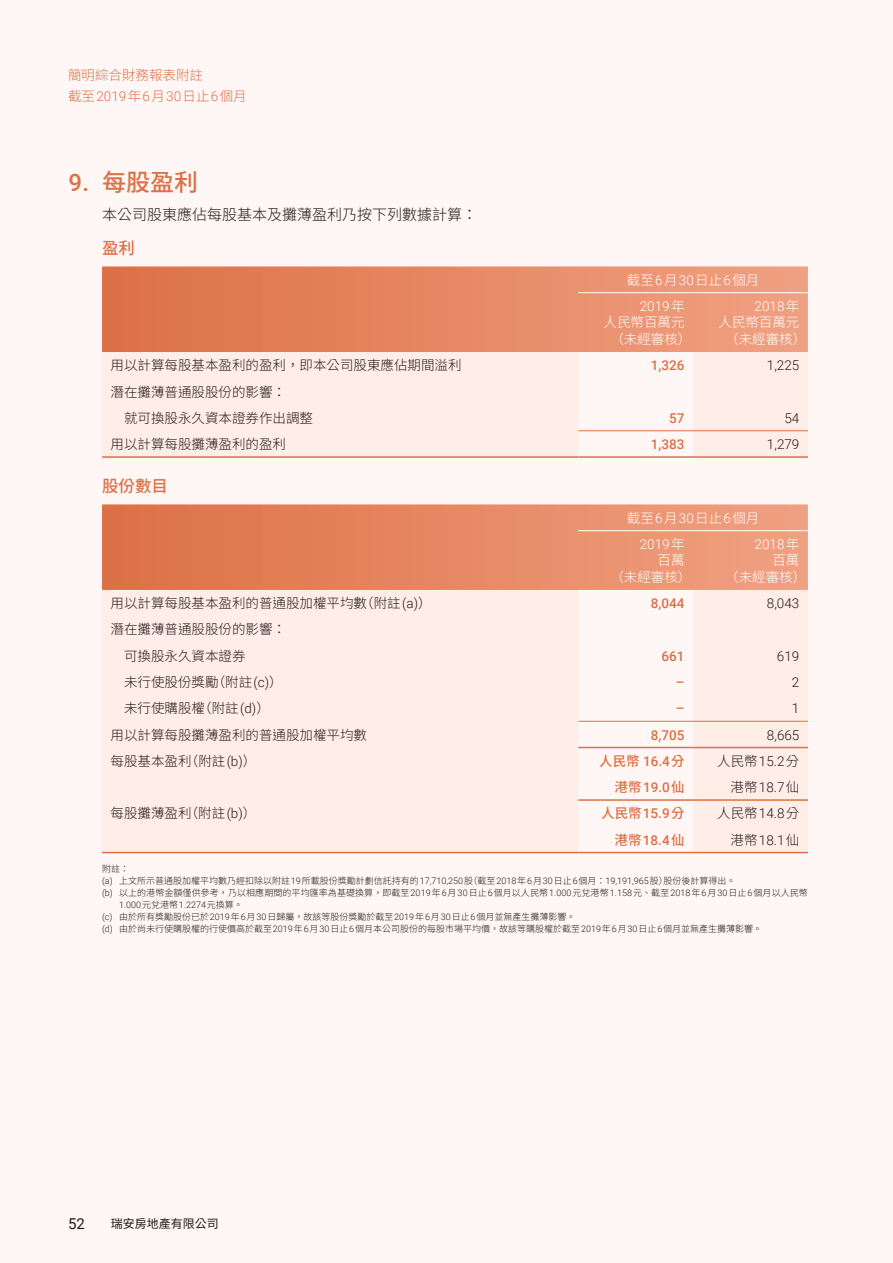
<style>
.page{position:relative;width:893px;height:1263px;background:#fff7f5}
.page>*{position:absolute;margin:0;border:0;box-sizing:border-box;transform-origin:0 0}
.t1{font:500 24px "Noto Sans TC";color:#dc7046}
.t2{font:500 16.5px "Noto Sans TC";color:#dc7046}
.t3{font:300 15px "Noto Sans TC";color:#231916}
.t4{font:15px "Roboto";color:#231916}
.t5{font:300 13.5px/26.2px "Noto Sans TC";color:#231916}
.t6{font:300 13.5px/16.5px "Noto Sans TC";color:#fff;text-align:center}
.t7{font:500 13.5px "Roboto";color:#dc7046}
.t8{font:300 13.5px "Roboto";color:#231916}
.t9{font:300 13.5px/21px "Noto Sans TC";color:#dc7046}
.t10{font:300 13.5px "Roboto";color:#fff}
.t11{font:500 13.5px "Noto Sans TC";color:#dc7046}
.t12{font:12px "Noto Sans TC";color:#231916}
.t13{font:300 9px/12px "Noto Sans TC";color:#231916}
.t14{font:300 9px "Roboto";color:#231916}
.s1{font-family:"Roboto"}
.s2{font-family:"Noto Sans TC"}
</style>
<div class="page">
<svg style="left:102px;top:266px;width:706px;height:86px;background:#e68965"></svg>
<div style="left:102px;top:352px;width:706px;height:104px;background:#ffede8"></div>
<svg style="left:578px;top:352px;width:115px;height:104px"></svg>
<hr style="left:102px;top:456px;width:476px;height:2px;background:#dc7046">
<hr style="left:693px;top:456px;width:115px;height:2px;background:#dc7046">
<hr style="left:578px;top:456px;width:115px;height:2px;background:#dc7046">
<hr style="left:578px;top:430px;width:115px;height:1px;background:#dc7046">
<hr style="left:693px;top:430px;width:115px;height:1px;background:#dc7046">
<hr style="left:578px;top:292px;width:115px;height:1px;background:#fff">
<hr style="left:693px;top:292px;width:115px;height:1px;background:#fff">
<svg style="left:102px;top:504px;width:706px;height:86px;background:#e68965"></svg>
<div style="left:102px;top:590px;width:706px;height:262px;background:#ffede8"></div>
<svg style="left:578px;top:590px;width:115px;height:262px"></svg>
<hr style="left:102px;top:852px;width:476px;height:1px;background:#dc7046">
<hr style="left:578px;top:852px;width:115px;height:1px;background:#dc7046">
<hr style="left:693px;top:852px;width:115px;height:1px;background:#dc7046">
<hr style="left:578px;top:530px;width:115px;height:1px;background:#fff">
<hr style="left:693px;top:530px;width:115px;height:1px;background:#fff">
<hr style="left:578px;top:799px;width:115px;height:2px;background:#dc7046">
<hr style="left:693px;top:799px;width:115px;height:2px;background:#dc7046">
<hr style="left:578px;top:747px;width:115px;height:1px;background:#dc7046">
<hr style="left:693px;top:747px;width:115px;height:1px;background:#dc7046">
<hr style="left:578px;top:721px;width:115px;height:1px;background:#dc7046">
<hr style="left:693px;top:721px;width:115px;height:1px;background:#dc7046">
<h3 class="t9" style="left:68px;top:65px;width:180px">簡明綜合財務報表附註<br>截至<span class="s1">2019</span>年<span class="s1">6</span>月<span class="s1">30</span>日止<span class="s1">6</span>個月</h3>
<h1 class="t1" style="left:68px;top:169px;width:131px"><span class="s1">9.</span> 每股盈利</h1>
<h3 class="t3" style="left:102px;top:206px;width:376px">本公司股東應佔每股基本及攤薄盈利乃按下列數據計算：</h3>
<h2 class="t2" style="left:102px;top:238px;width:34px">盈利</h2>
<h3 class="t6" style="left:627px;top:272px;width:134px">截至<span class="s1">6</span>月<span class="s1">30</span>日止<span class="s1">6</span>個月</h3>
<h3 class="t10" style="left:640px;top:297px;width:46px">2019<span class="s2">年</span></h3>
<h3 class="t6" style="left:604px;top:315px;width:89px">人民幣百萬元（未經審核）</h3>
<h3 class="t10" style="left:755px;top:297px;width:46px">2018<span class="s2">年</span></h3>
<h3 class="t6" style="left:718px;top:315px;width:89px">人民幣百萬元（未經審核）</h3>
<h3 class="t5" style="left:111px;top:352px;width:352px">用以計算每股基本盈利的盈利，即本公司股東應佔期間溢利</h3>
<h3 class="t7" style="left:651px;top:356px;width:35px">1,326</h3>
<h3 class="t8" style="left:767px;top:356px;width:34px">1,225</h3>
<h3 class="t5" style="left:111px;top:379px;width:204px">潛在攤薄普通股股份的影響：<br>　就可換股永久資本證券作出調整</h3>
<h3 class="t7" style="left:669px;top:408px;width:17px">57</h3>
<h3 class="t8" style="left:784px;top:408px;width:16px">54</h3>
<h3 class="t5" style="left:111px;top:431px;width:177px">用以計算每股攤薄盈利的盈利</h3>
<h3 class="t7" style="left:651px;top:435px;width:35px">1,383</h3>
<h3 class="t8" style="left:767px;top:435px;width:34px">1,279</h3>
<h2 class="t2" style="left:102px;top:476px;width:67px">股份數目</h2>
<h3 class="t6" style="left:627px;top:510px;width:134px">截至<span class="s1">6</span>月<span class="s1">30</span>日止<span class="s1">6</span>個月</h3>
<h3 class="t10" style="left:640px;top:535px;width:46px">2019<span class="s2">年</span></h3>
<h3 class="t6" style="left:610px;top:552px;width:82px;text-align:left;text-indent:47px">百萬（未經審核）</h3>
<h3 class="t10" style="left:755px;top:535px;width:46px">2018<span class="s2">年</span></h3>
<h3 class="t6" style="left:725px;top:552px;width:82px;text-align:left;text-indent:47px">百萬（未經審核）</h3>
<h3 class="t5" style="left:111px;top:590px;width:323px">用以計算每股基本盈利的普通股加權平均數（附註<span class="s1">(a)</span>）</h3>
<h3 class="t7" style="left:651px;top:594px;width:35px">8,044</h3>
<h3 class="t8" style="left:767px;top:594px;width:34px">8,043</h3>
<h3 class="t5" style="left:111px;top:617px;width:177px">潛在攤薄普通股股份的影響：　可換股永久資本證券</h3>
<h3 class="t7" style="left:662px;top:646px;width:25px">661</h3>
<h3 class="t8" style="left:777px;top:646px;width:24px">619</h3>
<h3 class="t5" style="left:111px;top:669px;width:174px">　未行使股份獎勵（附註<span class="s1">(c)</span>）</h3>
<h3 class="t7" style="left:676px;top:673px;width:10px">–</h3>
<h3 class="t8" style="left:792px;top:673px;width:9px">2</h3>
<h3 class="t5" style="left:111px;top:695px;width:161px">　未行使購股權（附註<span class="s1">(d)</span>）</h3>
<h3 class="t7" style="left:676px;top:699px;width:10px">–</h3>
<h3 class="t8" style="left:792px;top:699px;width:9px">1</h3>
<h3 class="t5" style="left:111px;top:722px;width:258px">用以計算每股攤薄盈利的普通股加權平均數</h3>
<h3 class="t7" style="left:651px;top:725px;width:35px">8,705</h3>
<h3 class="t8" style="left:767px;top:725px;width:34px">8,665</h3>
<h3 class="t5" style="left:111px;top:748px;width:147px">每股基本盈利（附註<span class="s1">(b)</span>）</h3>
<h3 class="t11" style="left:599px;top:753px;width:87px">人民幣 <span class="s1">16.4</span>分</h3>
<h3 class="t5" style="left:717px;top:748px;width:84px">人民幣<span class="s1">15.2</span>分</h3>
<h3 class="t7" style="left:615px;top:778px;width:71px"><span class="s2">港幣</span>19.0<span class="s2">仙</span></h3>
<h3 class="t8" style="left:731px;top:778px;width:70px"><span class="s2">港幣</span>18.7<span class="s2">仙</span></h3>
<h3 class="t5" style="left:111px;top:800px;width:147px">每股攤薄盈利（附註<span class="s1">(b)</span>）</h3>
<h3 class="t11" style="left:601px;top:806px;width:85px">人民幣<span class="s1">15.9</span>分</h3>
<h3 class="t5" style="left:717px;top:800px;width:84px">人民幣<span class="s1">14.8</span>分</h3>
<h3 class="t7" style="left:615px;top:830px;width:71px"><span class="s2">港幣</span>18.4<span class="s2">仙</span></h3>
<h3 class="t8" style="left:731px;top:830px;width:70px"><span class="s2">港幣</span>18.1<span class="s2">仙</span></h3>
<p class="t13" style="left:102px;top:862px;width:707px">附註：<br><span class="s1">(a)</span> 上文所示普通股加權平均數乃經扣除以附註<span class="s1">19</span>所載股份獎勵計劃信託持有的<span class="s1">17,710,250</span>股（截至<span class="s1">2018</span>年<span class="s1">6</span>月<span class="s1">30</span>日止<span class="s1">6</span>個月：<span class="s1">19,191,965</span>股）股份後計算得出。<br><span class="s1">(b)</span> 以上的港幣金額僅供參考，乃以相應期間的平均匯率為基礎換算，即截至<span class="s1">2019</span>年<span class="s1">6</span>月<span class="s1">30</span>日止<span class="s1">6</span>個月以人民幣<span class="s1">1.000</span>元兌港幣<span class="s1">1.158</span>元、截至<span class="s1">2018</span>年<span class="s1">6</span>月<span class="s1">30</span>日止<span class="s1">6</span>個月以人民幣</p>
<p class="t14" style="left:119px;top:898px;width:125px">1.000<span class="s2">元兌港幣</span>1.2274<span class="s2">元換算。</span></p>
<p class="t13" style="left:102px;top:910px;width:662px"><span class="s1">(c)</span> 由於所有獎勵股份已於<span class="s1">2019</span>年<span class="s1">6</span>月<span class="s1">30</span>日歸屬，故該等股份獎勵於截至<span class="s1">2019</span>年<span class="s1">6</span>月<span class="s1">30</span>日止<span class="s1">6</span>個月並無產生攤薄影響。<br><span class="s1">(d)</span> 由於尚未行使購股權的行使價高於截至<span class="s1">2019</span>年<span class="s1">6</span>月<span class="s1">30</span>日止<span class="s1">6</span>個月本公司股份的每股市場平均價，故該等購股權於截至<span class="s1">2019</span>年<span class="s1">6</span>月<span class="s1">30</span>日止<span class="s1">6</span>個月並無產生攤薄影響。</p>
<h3 class="t4" style="left:68px;top:1213px;width:18px">52</h3>
<h3 class="t12" style="left:111px;top:1216px;width:109px">瑞安房地產有限公司</h3>
</div>
